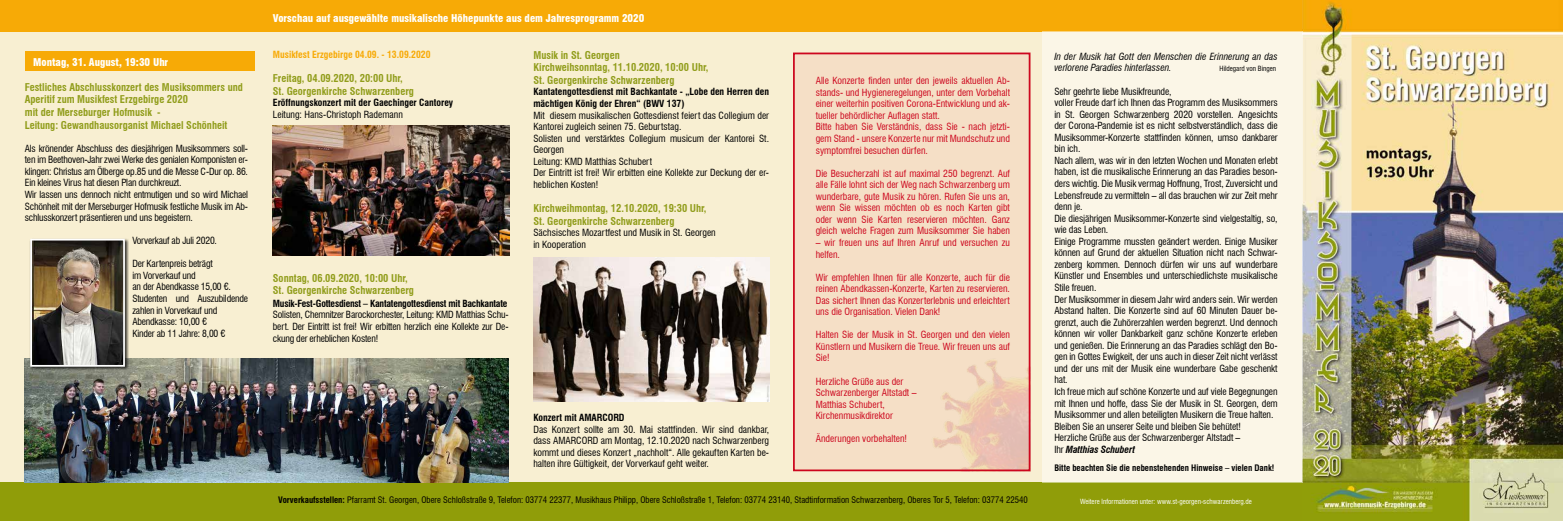
<style>
.page{position:relative;width:1563px;height:521px;background:#fff}
.page>*{position:absolute;margin:0;border:0;box-sizing:border-box;transform-origin:0 0}
.t1{font:700 condensed 10.5px/12.6px "Swiss 721 BT";color:#919d1b}
.t2{font:900 condensed 10.5px "Swiss 721 BT";color:#fff}
.t3{font:condensed 9.62px/11.5px "Swiss 721 BT";letter-spacing:-.01em;color:#000}
.t4{font:condensed 9.62px/11.5px "Swiss 721 BT";color:#cd071e}
.t5{font:700 condensed 9.62px/11.5px "Swiss 721 BT";color:#000}
.t6{font:italic condensed 9.62px/11.5px "Swiss 721 BT";color:#000}
.t7{font:700 condensed 9.62px "Swiss 721 BT";letter-spacing:-.02em;color:#000}
.t8{font:700 condensed 9.62px "Swiss 721 BT";color:#f7aa06}
.t9{font:condensed 8.75px "Swiss 721 BT";color:#000}
.t10{font:700 condensed 8.75px "Swiss 721 BT";color:#000}
.t11{font:condensed 7px "Swiss 721 BT";color:#fff}
.t12{font:condensed 7px "Swiss 721 BT";color:#000}
.s1{font-weight:700}
.s2{font-weight:700;font-style:italic}
</style>
<div class="page">
<div style="left:0;top:32px;width:1302px;height:450px;background:#f8efd2"></div>
<div style="left:793px;top:53px;width:237px;height:418px;background:#f5dfc6"></div>
<div style="left:0;top:482px;width:1302px;height:39px;background:#909d09"></div>
<div style="left:0;top:0;width:1302px;height:32px;background:#f7aa06"></div>
<img style="left:1302px;top:0;width:261px;height:521px">
<div style="left:1042px;top:31px;width:260px;height:451px;background:#fbf6e7"></div>
<div style="left:25px;top:51px;width:229px;height:20px;background:#f7aa06"></div>
<img style="left:25px;top:358px;width:483px;height:124px">
<div style="left:29px;top:238px;width:100px;height:133px;background:#000;opacity:.75"></div>
<img style="left:33px;top:242px;width:89px;height:122px">
<div style="left:30px;top:239px;width:95px;height:128px;border:2px solid #fff"></div>
<img style="left:273px;top:126px;width:236px;height:129px">
<img style="left:533px;top:257px;width:236px;height:145px">
<img style="left:933px;top:359px;width:94px;height:109px">
<div style="left:793px;top:53px;width:237px;height:418px;border:2px solid #cd071e"></div>
<p class="t2" style="left:33px;top:56px;width:137px">Montag, 31. August, 19:30 Uhr</p>
<p class="t1" style="left:25px;top:81px;width:220px">Festliches Abschlusskonzert des Musiksommers und Aperitif zum Musikfest Erzgebirge 2020<br>mit der Merseburger Hofmusik -<br>Leitung: Gewandhausorganist Michael Schönheit</p>
<p class="t3" style="left:25px;top:142px;width:225px">Als krönender Abschluss des diesjährigen Musiksommers soll&shy;ten im Beethoven-Jahr zwei Werke des genialen Komponisten er&shy;klingen: Christus am Ölberge op.85 und die Messe C-Dur op. 86.<br>Ein kleines Virus hat diesen Plan durchkreuzt.<br>Wir lassen uns dennoch nicht entmutigen und so wird Michael Schönheit mit der Merseburger Hofmusik festliche Musik im Ab&shy;schlusskonzert präsentieren und uns begeistern.</p>
<p class="t3" style="left:132px;top:235px;width:86px">Vorverkauf ab Juli 2020.</p>
<p class="t3" style="left:132px;top:258px;width:117px">Der Kartenpreis beträgt<br>im Vorverkauf und<br>an der Abendkasse 15,00 €.<br>Studenten und Auszubildende zahlen in Vorverkauf und<br>Abendkasse: 10,00 €<br>Kinder ab 11 Jahre: 8,00 €</p>
<p class="t2" style="left:273px;top:12px;width:373px">Vorschau auf ausgewählte musikalische Höhepunkte aus dem Jahresprogramm 2020</p>
<p class="t8" style="left:273px;top:49px;width:159px">Musikfest Erzgebirge 04.09. - 13.09.2020</p>
<p class="t1" style="left:273px;top:72px;width:143px">Freitag, 04.09.2020, 20:00 Uhr,<br>St. Georgenkirche Schwarzenberg</p>
<p class="t5" style="left:273px;top:97px;width:182px">Eröffnungskonzert mit der Gaechinger Cantorey</p>
<p class="t3" style="left:273px;top:109px;width:131px">Leitung: Hans-Christoph Rademann</p>
<p class="t1" style="left:533px;top:49px;width:176px">Musik in St. Georgen<br>Kirchweihsonntag, 11.10.2020, 10:00 Uhr,<br>St. Georgenkirche Schwarzenberg</p>
<p class="t5" style="left:533px;top:86px;width:237px">Kantatengottesdienst mit Bachkantate - „Lobe den Herren den mächtigen König der Ehren“ (BWV 137)</p>
<p class="t3" style="left:533px;top:109px;width:237px">Mit diesem musikalischen Gottesdienst feiert das Collegium der Kantorei zugleich seinen 75. Geburtstag.<br>Solisten und verstärktes Collegium musicum der Kantorei St.<br>Georgen<br>Leitung: KMD Matthias Schubert<br>Der Eintritt ist frei! Wir erbitten eine Kollekte zur Deckung der er&shy;heblichen Kosten!</p>
<p class="t1" style="left:533px;top:202px;width:175px">Kirchweihmontag, 12.10.2020, 19:30 Uhr,<br>St. Georgenkirche Schwarzenberg</p>
<p class="t3" style="left:533px;top:227px;width:184px">Sächsisches Mozartfest und Musik in St. Georgen in Kooperation</p>
<p class="t4" style="left:816px;top:75px;width:196px">Alle Konzerte finden unter den jeweils aktuellen Ab&shy;stands- und Hygieneregelungen, unter dem Vorbehalt einer weiterhin positiven Corona-Entwicklung und ak&shy;tueller behördlicher Auflagen statt.<br>Bitte haben Sie Verständnis, dass Sie - nach jetzti&shy;gem Stand - unsere Konzerte nur mit Mundschutz und symptomfrei besuchen dürfen.</p>
<p class="t4" style="left:816px;top:167px;width:196px;text-align:justify">Die Besucherzahl ist auf maximal 250 begrenzt. Auf alle Fälle lohnt sich der Weg nach Schwarzenberg um wunderbare, gute Musik zu hören. Rufen Sie uns an, wenn Sie wissen möchten ob es noch Karten gibt oder wenn Sie Karten reservieren möchten. Ganz gleich welche Fragen zum Musiksommer Sie haben</p>
<p class="t4" style="left:816px;top:237px;width:196px">– wir freuen uns auf Ihren Anruf und versuchen zu helfen.</p>
<p class="t4" style="left:816px;top:271px;width:196px;text-align:justify">Wir empfehlen Ihnen für alle Konzerte, auch für die reinen Abendkassen-Konzerte, Karten zu reservieren.<br>Das sichert Ihnen das Konzerterlebnis und erleichtert uns die Organisation. Vielen Dank!</p>
<p class="t4" style="left:816px;top:329px;width:196px;text-align:justify">Halten Sie der Musik in St. Georgen und den vielen Künstlern und Musikern die Treue. Wir freuen uns auf Sie!</p>
<p class="t4" style="left:816px;top:375px;width:102px">Herzliche Grüße aus der<br>Schwarzenberger Altstadt –<br>Matthias Schubert,<br>Kirchenmusikdirektor</p>
<p class="t4" style="left:816px;top:433px;width:93px">Änderungen vorbehalten!</p>
<p class="t1" style="left:273px;top:272px;width:143px">Sonntag, 06.09.2020, 10:00 Uhr,<br>St. Georgenkirche Schwarzenberg</p>
<p class="t7" style="left:273px;top:298px;width:236px">Musik-Fest-Gottesdienst – Kantatengottesdienst mit Bachkantate</p>
<p class="t3" style="left:273px;top:309px;width:237px;text-align:justify">Solisten, Chemnitzer Barockorchester, Leitung: KMD Matthias Schu&shy;bert. Der Eintritt ist frei! Wir erbitten herzlich eine Kollekte zur De&shy;ckung der erheblichen Kosten!</p>
<p class="t5" style="left:533px;top:412px;width:93px">Konzert mit AMARCORD</p>
<p class="t3" style="left:533px;top:423px;width:237px;text-align:justify">Das Konzert sollte am 30. Mai stattfinden. Wir sind dankbar, dass AMARCORD am Montag, 12.10.2020 nach Schwarzenberg kommt und dieses Konzert „nachholt“. Alle gekauften Karten be&shy;halten ihre Gültigkeit, der Vorverkauf geht weiter.</p>
<p class="t9" style="left:278px;top:495px;width:751px"><span class="s1">Vorverkaufsstellen:</span> Pfarramt St. Georgen, Obere Schloßstraße 9, Telefon: 03774 22377, Musikhaus Philipp, Obere Schloßstraße 1, Telefon: 03774 23140, Stadtinformation Schwarzenberg, Oberes Tor 5, Telefon: 03774 22540</p>
<p class="t6" style="left:1054px;top:51px;width:225px">In der Musik hat Gott den Menschen die Erinnerung an das verlorene Paradies hinterlassen.</p>
<p class="t12" style="left:1219px;top:65px;width:58px">Hildegard von Bingen</p>
<p class="t3" style="left:1054px;top:85px;width:225px">Sehr geehrte liebe Musikfreunde,<br>voller Freude darf ich Ihnen das Programm des Musiksommers in St. Georgen Schwarzenberg 2020 vorstellen. Angesichts der Corona-Pandemie ist es nicht selbstverständlich, dass die Musiksommer-Konzerte stattfinden können, umso dankbarer bin ich.<br>Nach allem, was wir in den letzten Wochen und Monaten erlebt haben, ist die musikalische Erinnerung an das Paradies beson&shy;ders wichtig. Die Musik vermag Hoffnung, Trost, Zuversicht und Lebensfreude zu vermitteln – all das brauchen wir zur Zeit mehr denn je.<br>Die diesjährigen Musiksommer-Konzerte sind vielgestaltig, so, wie das Leben.<br>Einige Programme mussten geändert werden. Einige Musiker können auf Grund der aktuellen Situation nicht nach Schwar&shy;zenberg kommen. Dennoch dürfen wir uns auf wunderbare Künstler und Ensembles und unterschiedlichste musikalische Stile freuen.<br>Der Musiksommer in diesem Jahr wird anders sein. Wir werden Abstand halten. Die Konzerte sind auf 60 Minuten Dauer be&shy;grenzt, auch die Zuhörerzahlen werden begrenzt. Und dennoch können wir voller Dankbarkeit ganz schöne Konzerte erleben und genießen. Die Erinnerung an das Paradies schlägt den Bo&shy;gen in Gottes Ewigkeit, der uns auch in dieser Zeit nicht verlässt und der uns mit der Musik eine wunderbare Gabe geschenkt hat.<br>Ich freue mich auf schöne Konzerte und auf viele Begegnungen mit Ihnen und hoffe, dass Sie der Musik in St. Georgen, dem Musiksommer und allen beteiligten Musikern die Treue halten.<br>Bleiben Sie an unserer Seite und bleiben Sie behütet!<br>Herzliche Grüße aus der Schwarzenberger Altstadt –<br>Ihr <span class="s2">Matthias Schubert</span></p>
<p class="t10" style="left:1054px;top:463px;width:222px">Bitte beachten Sie die nebenstehenden Hinweise – vielen Dank!</p>
<p class="t11" style="left:1080px;top:497px;width:173px">Weitere Informationen unter: www.st-georgen-schwarzenberg.de</p>
</div>
